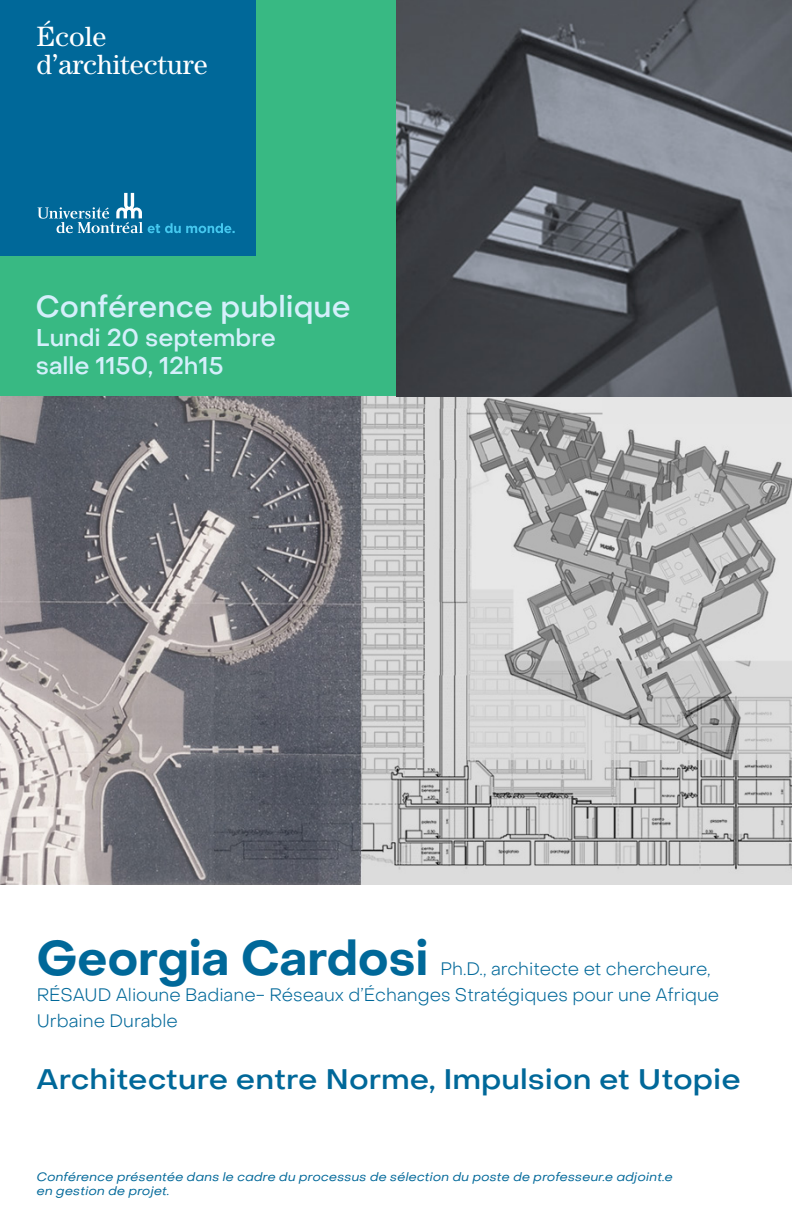
<style>
.page{position:relative;width:792px;height:1224px;background:#fff}
.page>*{position:absolute;margin:0;border:0;box-sizing:border-box;transform-origin:0 0}
.sous-titre_conferenc{font:700 48px "Object Sans";color:#006899}
.t1{font:500 30px "Object Sans";color:#d4effb}
.Titre{font:500 28px "Object Sans";color:#006899;scale:1.1 1}
.t2{font:28px "Century";color:#fff}
.t3{font:500 24px "Object Sans";color:#d4effb}
.sous-titre_conferenc-2{font:300 18px/26px "Object Sans";color:#006899}
.Titre-2{font:italic 12px/14.4px "Object Sans";color:#006899;scale:1.1 1}
</style>
<div class="page">
<div style="left:0;top:0;width:397px;height:397px;background:#38b983"></div>
<div style="left:0;top:0;width:255px;height:255px;background:#006899"></div>
<svg style="left:37px;top:193px;width:198px;height:40px"></svg>
<img style="left:0;top:397px;width:792px;height:487px">
<img style="left:396px;top:0;width:396px;height:397px">
<p class="t2" style="left:37px;top:20px;width:72px">École</p>
<p class="t2" style="left:37px;top:48px;width:173px">d’architecture</p>
<p class="t1" style="left:36px;top:288px;width:316px">Conférence publique</p>
<p class="t3" style="left:36px;top:323px;width:242px">Lundi 20 septembre</p>
<p class="t3" style="left:36px;top:351px;width:189px">salle 1150, 12h15</p>
<p class="sous-titre_conferenc" style="left:37px;top:929px;width:393px">Georgia Cardosi</p>
<p class="sous-titre_conferenc-2" style="left:441px;top:956px;width:272px">Ph.D., architecte et chercheure,</p>
<p class="sous-titre_conferenc-2" style="left:37px;top:982px;width:684px">RÉSAUD Alioune Badiane- Réseaux d’Échanges Stratégiques pour une Afrique<br>Urbaine Durable</p>
<p class="Titre" style="left:36px;top:1062px;width:642px">Architecture entre Norme, Impulsion et Utopie</p>
<p class="Titre-2" style="left:37px;top:1170px;width:580px">Conférence présentée dans le cadre du processus de sélection du poste de professeur.e adjoint.e en gestion de projet.</p>
</div>
